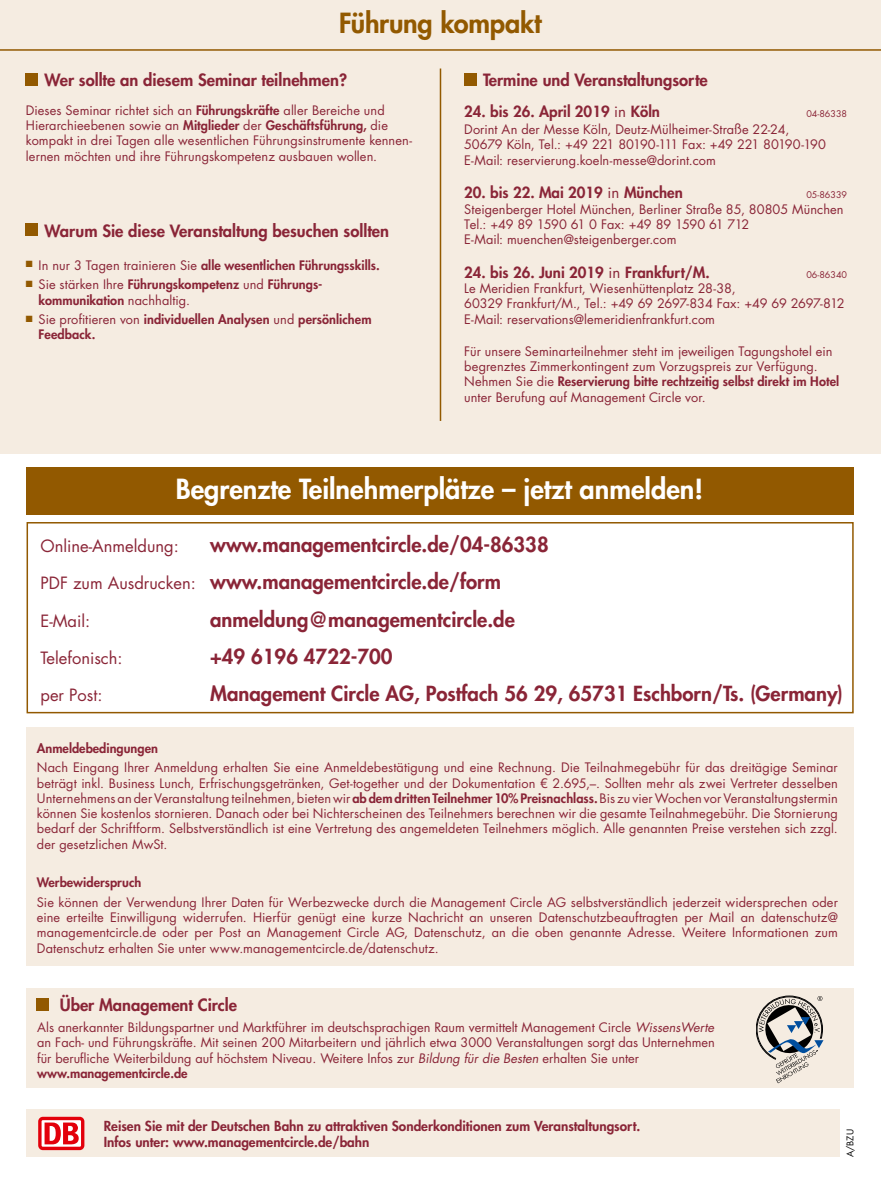
<style>
.page{position:relative;width:881px;height:1178px;background:#fff}
.page>*{position:absolute;margin:0;border:0;box-sizing:border-box;transform-origin:0 0}
.t1{font:800 27px "Futura Std";color:#fff}
.t2{font:800 27px "Futura Std";letter-spacing:-.01em;color:#925900}
.t3{font:800 20.25px/37px "Futura Std";color:#8a2537}
.t4{font:800 16.5px "Futura Std";color:#8a2537}
.t5{font:16.5px "Futura Std";color:#8a2537}
.t6{font:800 15px "Futura Std";color:#8a2537}
.t7{font:800 13.5px/16.5px "Futura Std";color:#8a2537}
.t8{font:12.75px/15.3px "Futura Std";color:#8a2537}
.t9{font:800 12.75px/15.3px "Futura Std";color:#8a2537}
.t10{font:9px "Futura Std";color:#8a2537}
.t11{font:9px "Futura Std";color:#000}
.s1{font-weight:800}
.s2{font-weight:400}
.s3{font-weight:400;font-size:16.5px}
.s4{font-style:italic}
</style>
<div class="page">
<div style="left:0;top:0;width:880px;height:453px;background:#f5ece1"></div>
<div style="left:26px;top:73px;width:12px;height:12px;background:#925900"></div>
<div style="left:26px;top:224px;width:12px;height:12px;background:#925900"></div>
<div style="left:464px;top:73px;width:12px;height:12px;background:#925900"></div>
<hr style="left:439px;top:69px;width:2px;height:352px;background:#925900">
<hr style="left:0;top:49px;width:880px;height:2px;background:#925900">
<div style="left:27px;top:728px;width:826px;height:238px;background:#f5ece1"></div>
<div style="left:26px;top:988px;width:827px;height:100px;background:#f5ece1"></div>
<svg style="left:756px;top:996px;width:67px;height:87px"></svg>
<div style="left:37px;top:998px;width:12px;height:12px;background:#925900"></div>
<div style="left:27px;top:522px;width:826px;height:191px;border:2px solid #925900"></div>
<div style="left:26px;top:467px;width:826px;height:48px;background:#925900"></div>
<div style="left:27px;top:1109px;width:812px;height:48px;background:#f5ece1"></div>
<div style="left:38px;top:1117px;width:46px;height:33px;background:#e3000b;border-radius:5px"></div>
<svg style="left:42px;top:1120px;width:39px;height:27px"></svg>
<svg style="left:45px;top:1122px;width:34px;height:22px"></svg>
<h1 class="t2" style="left:339px;top:6px;width:204px">Führung kompakt</h1>
<p class="t4" style="left:45px;top:69px;width:304px">Wer sollte an diesem Seminar teilnehmen?</p>
<p class="t8" style="left:26px;top:103px;width:387px">Dieses Seminar richtet sich an <span class="s1">Führungskräfte</span> aller Bereiche und Hierarchieebenen sowie an <span class="s1">Mitglieder</span> der <span class="s1">Geschäftsführung,</span> die kompakt in drei Tagen alle wesentlichen Führungsinstrumente kennen&shy;lernen möchten und ihre Führungskompetenz ausbauen wollen.</p>
<p class="t4" style="left:45px;top:220px;width:346px">Warum Sie diese Veranstaltung besuchen sollten</p>
<p class="t9" style="left:26px;top:257px;width:355px"><sup>■</sup> <span class="s2">In nur 3 Tagen trainieren Sie</span> alle wesentlichen Führungsskills.</p>
<p class="t9" style="left:39px;top:277px;width:285px;text-indent:-13px"><sup>■</sup> <span class="s2">Sie stärken Ihre</span> Führungskompetenz <span class="s2">und</span> Führungs&shy;kommunikation <span class="s2">nachhaltig.</span></p>
<p class="t9" style="left:39px;top:312px;width:334px;text-indent:-13px"><sup>■</sup> <span class="s2">Sie profitieren von</span> individuellen Analysen <span class="s2">und</span> persönlichem<br>Feedback.</p>
<p class="t4" style="left:483px;top:69px;width:226px">Termine und Veranstaltungsorte</p>
<p class="t6" style="left:464px;top:102px;width:197px">24. bis 26. April 2019 <span class="s2">in</span> Köln</p>
<p class="t10" style="left:806px;top:108px;width:42px">04-86338</p>
<p class="t8" style="left:464px;top:122px;width:363px">Dorint An der Messe Köln, Deutz-Mülheimer-Straße 22-24,<br>50679 Köln, Tel.: +49 221 80190-111 Fax: +49 221 80190-190<br>E-Mail: reservierung.koeln-messe@dorint.com</p>
<p class="t6" style="left:464px;top:183px;width:220px">20. bis 22. Mai 2019 <span class="s2">in</span> München</p>
<p class="t10" style="left:806px;top:189px;width:42px">05-86339</p>
<p class="t8" style="left:464px;top:201px;width:381px">Steigenberger Hotel München, Berliner Straße 85, 80805 München<br>Tel.: +49 89 1590 61 0 Fax: +49 89 1590 61 712<br>E-Mail: muenchen@steigenberger.com</p>
<p class="t6" style="left:464px;top:263px;width:247px">24. bis 26. Juni 2019 <span class="s2">in</span> Frankfurt/M.</p>
<p class="t10" style="left:806px;top:269px;width:42px">06-86340</p>
<p class="t8" style="left:464px;top:281px;width:382px">Le Meridien Frankfurt, Wiesenhüttenplatz 28-38,<br>60329 Frankfurt/M., Tel.: +49 69 2697-834 Fax: +49 69 2697-812<br>E-Mail: reservations@lemeridienfrankfurt.com</p>
<p class="t8" style="left:464px;top:344px;width:376px">Für unsere Seminarteilnehmer steht im jeweiligen Tagungshotel ein begrenztes Zimmerkontingent zum Vorzugspreis zur Verfügung.<br>Nehmen Sie die <span class="s1">Reservierung bitte rechtzeitig selbst direkt im Hotel </span>unter Berufung auf Management Circle vor.</p>
<h1 class="t1" style="left:176px;top:472px;width:528px">Begrenzte Teilnehmerplätze – jetzt anmelden!</h1>
<h2 class="t3" style="left:40px;top:526px;width:509px;text-indent:169px">www.managementcircle.de/04-86338<br><span class="s3">PDF zum Ausdrucken:</span> www.managementcircle.de/form</h2>
<p class="t5" style="left:40px;top:610px;width:51px">E-Mail:</p>
<h2 class="t3" style="left:210px;top:600px;width:306px">anmeldung@managementcircle.de</h2>
<p class="t5" style="left:40px;top:647px;width:84px">Telefonisch:</p>
<h2 class="t3" style="left:210px;top:637px;width:184px">+49 6196 4722-700</h2>
<p class="t5" style="left:40px;top:684px;width:63px">per Post:</p>
<h2 class="t3" style="left:210px;top:675px;width:634px">Management Circle AG, Postfach 56 29, 65731 Eschborn/Ts. (Germany)</h2>
<p class="t5" style="left:40px;top:536px;width:140px">Online-Anmeldung:</p>
<p class="t9" style="left:37px;top:740px;width:122px">Anmeldebedingungen</p>
<p class="t8" style="left:37px;top:760px;width:802px;text-align:justify">Nach Eingang Ihrer Anmeldung erhalten Sie eine Anmeldebestätigung und eine Rechnung. Die Teilnahmegebühr für das dreitägige Seminar beträgt inkl. Business Lunch, Erfrischungsgetränken, Get-together und der Dokumentation € 2.695,–. Sollten mehr als zwei Vertreter desselben Unternehmens an der Veranstaltung teilnehmen, bieten wir <span class="s1">ab dem dritten Teilnehmer 10% Preisnachlass.</span> Bis zu vier Wochen vor Veranstaltungstermin können Sie kostenlos stornieren. Danach oder bei Nichterscheinen des Teilnehmers berechnen wir die gesamte Teilnahmegebühr. Die Stornierung bedarf der Schriftform. Selbstverständlich ist eine Vertretung des angemeldeten Teilnehmers möglich. Alle genannten Preise verstehen sich zzgl. der gesetzlichen MwSt.</p>
<p class="t9" style="left:37px;top:875px;width:106px">Werbewiderspruch</p>
<p class="t8" style="left:37px;top:894px;width:802px;text-align:justify">Sie können der Verwendung Ihrer Daten für Werbezwecke durch die Management Circle AG selbstverständlich jederzeit widersprechen oder eine erteilte Einwilligung widerrufen. Hierfür genügt eine kurze Nachricht an unseren Datenschutzbeauftragten per Mail an datenschutz@ managementcircle.de oder per Post an Management Circle AG, Datenschutz, an die oben genannte Adresse. Weitere Informationen zum Datenschutz erhalten Sie unter www.managementcircle.de/datenschutz.</p>
<p class="t4" style="left:60px;top:995px;width:179px">Über Management Circle</p>
<p class="t8" style="left:37px;top:1020px;width:679px">Als anerkannter Bildungspartner und Marktführer im deutschsprachigen Raum vermittelt Management Circle <span class="s4">WissensWerte </span>an Fach- und Führungskräfte. Mit seinen 200 Mitarbeitern und jährlich etwa 3000 Veranstaltungen sorgt das Unternehmen für berufliche Weiterbildung auf höchstem Niveau. Weitere Infos zur <span class="s4">Bildung für die Besten</span> erhalten Sie unter <span class="s1">www.managementcircle.de</span></p>
<p class="t7" style="left:104px;top:1117px;width:538px">Reisen Sie mit der Deutschen Bahn zu attraktiven Sonderkonditionen zum Veranstaltungsort.<br>Infos unter: www.managementcircle.de/bahn</p>
<p class="t11" style="left:844px;top:1157px;width:29px;rotate:-90deg">A/BZU</p>
</div>
